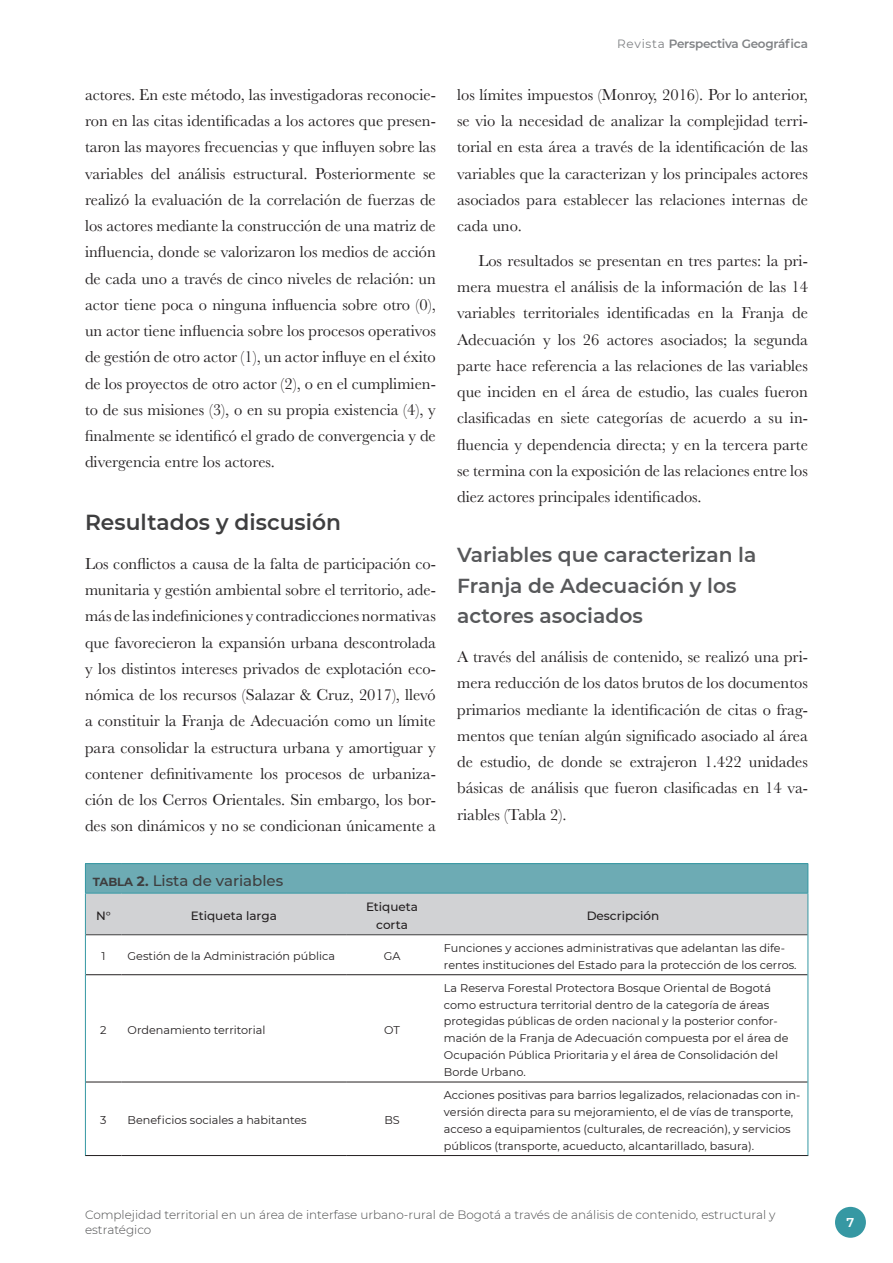
<style>
.page{position:relative;width:893px;height:1263px;background:#fff}
.page>*{position:absolute;margin:0;border:0;box-sizing:border-box;transform-origin:0 0}
.t1{font:600 21.75px "Montserrat";color:#3e3e3f}
.t2{font:600 20.25px/30.3px "Montserrat";color:#57585a}
.t3{font:16.5px/26.2px "Baskerville";color:#231f20;text-align:justify}
.t4{font:500 15px "Montserrat";color:#3e3e3f}
.t5{font:600 12.75px "Montserrat";color:#fff}
.t6{font:300 12px/15px "Montserrat";color:#4b4c4d}
.t7{font:500 12px/18px "Montserrat";color:#231f20;text-align:center}
.t8{font:600 12px "Montserrat";letter-spacing:-.02em;color:#808285}
.t9{font:11.25px/16.8px "Montserrat";color:#231f20}
.s1{font-weight:400}
.s2{font-weight:700;font-size:11.7px}
.s3{font-weight:700;font-size:13.5px}
</style>
<div class="page">
<div style="left:835px;top:1207px;width:31px;height:31px;background:#3698a3;border-radius:50%"></div>
<hr style="left:86px;top:974px;width:36px;height:1px;background:#231f20">
<hr style="left:122px;top:974px;width:224px;height:1px;background:#231f20">
<hr style="left:346px;top:974px;width:92px;height:1px;background:#231f20">
<hr style="left:438px;top:974px;width:369px;height:1px;background:#231f20">
<hr style="left:86px;top:1082px;width:36px;height:1px;background:#231f20">
<hr style="left:122px;top:1082px;width:224px;height:1px;background:#231f20">
<hr style="left:346px;top:1082px;width:92px;height:1px;background:#231f20">
<hr style="left:438px;top:1082px;width:369px;height:1px;background:#231f20">
<hr style="left:85px;top:1155px;width:37px;height:1px;background:#231f20">
<hr style="left:122px;top:1155px;width:224px;height:1px;background:#231f20">
<hr style="left:346px;top:1155px;width:92px;height:1px;background:#231f20">
<hr style="left:438px;top:1155px;width:370px;height:1px;background:#231f20">
<hr style="left:85px;top:935px;width:1px;height:40px;background:#3698a3">
<hr style="left:807px;top:935px;width:1px;height:40px;background:#3698a3">
<hr style="left:85px;top:975px;width:1px;height:107px;background:#3698a3">
<hr style="left:807px;top:975px;width:1px;height:107px;background:#3698a3">
<hr style="left:85px;top:1082px;width:1px;height:73px;background:#3698a3">
<hr style="left:807px;top:1082px;width:1px;height:73px;background:#3698a3">
<hr style="left:85px;top:863px;width:37px;height:1px;background:#3698a3">
<hr style="left:122px;top:863px;width:224px;height:1px;background:#3698a3">
<hr style="left:346px;top:863px;width:92px;height:1px;background:#3698a3">
<hr style="left:438px;top:863px;width:370px;height:1px;background:#3698a3">
<svg style="left:85px;top:864px;width:723px;height:71px;background:#a4bfc4"></svg>
<hr style="left:85px;top:893px;width:1px;height:42px;background:#3698a3">
<hr style="left:807px;top:893px;width:1px;height:42px;background:#3698a3">
<p class="t3" style="left:85px;top:82px;width:352px">actores. En este método, las investigadoras reconocie&shy;ron en las citas identificadas a los actores que presen&shy;taron las mayores frecuencias y que influyen sobre las variables del análisis estructural. Posteriormente se realizó la evaluación de la correlación de fuerzas de los actores mediante la construcción de una matriz de influencia, donde se valorizaron los medios de acción de cada uno a través de cinco niveles de relación: un actor tiene poca o ninguna influencia sobre otro (0), un actor tiene influencia sobre los procesos operativos de gestión de otro actor (1), un actor influye en el éxito de los proyectos de otro actor (2), o en el cumplimien&shy;to de sus misiones (3), o en su propia existencia (4), y finalmente se identificó el grado de convergencia y de divergencia entre los actores.</p>
<h1 class="t1" style="left:85px;top:507px;width:257px">Resultados y discusión</h1>
<p class="t3" style="left:85px;top:551px;width:352px">Los conflictos a causa de la falta de participación co&shy;munitaria y gestión ambiental sobre el territorio, ade&shy;más de las indefiniciones y contradicciones normativas que favorecieron la expansión urbana descontrolada y los distintos intereses privados de explotación eco&shy;nómica de los recursos (Salazar &amp; Cruz, 2017), llevó a constituir la Franja de Adecuación como un límite para consolidar la estructura urbana y amortiguar y contener definitivamente los procesos de urbaniza&shy;ción de los Cerros Orientales. Sin embargo, los bor&shy;des son dinámicos y no se condicionan únicamente a</p>
<p class="t8" style="left:617px;top:36px;width:192px"><span class="s1">Revista</span> Perspectiva Geográfica</p>
<p class="t3" style="left:457px;top:82px;width:352px">los límites impuestos (Monroy, 2016). Por lo anterior, se vio la necesidad de analizar la complejidad terri&shy;torial en esta área a través de la identificación de las variables que la caracterizan y los principales actores asociados para establecer las relaciones internas de cada uno.</p>
<p class="t3" style="left:457px;top:248px;width:352px;text-indent:21px">Los resultados se presentan en tres partes: la pri&shy;mera muestra el análisis de la información de las 14 variables territoriales identificadas en la Franja de Adecuación y los 26 actores asociados; la segunda parte hace referencia a las relaciones de las variables que inciden en el área de estudio, las cuales fueron clasificadas en siete categorías de acuerdo a su in&shy;fluencia y dependencia directa; y en la tercera parte se termina con la exposición de las relaciones entre los diez actores principales identificados.</p>
<p class="t2" style="left:457px;top:539px;width:301px">Variables que caracterizan la<br>Franja de Adecuación y los actores asociados</p>
<p class="t3" style="left:457px;top:644px;width:352px">A través del análisis de contenido, se realizó una pri&shy;mera reducción de los datos brutos de los documentos primarios mediante la identificación de citas o frag&shy;mentos que tenían algún significado asociado al área de estudio, de donde se extrajeron 1.422 unidades básicas de análisis que fueron clasificadas en 14 va&shy;riables (Tabla 2).</p>
<p class="t4" style="left:93px;top:870px;width:192px"><span class="s2">TABLA</span> <span class="s3">2.</span> Lista de variables</p>
<p class="t7" style="left:96px;top:906px;width:16px">N°</p>
<p class="t7" style="left:191px;top:906px;width:87px">Etiqueta larga</p>
<p class="t7" style="left:366px;top:897px;width:54px">Etiqueta corta</p>
<p class="t7" style="left:587px;top:906px;width:74px">Descripción</p>
<p class="t9" style="left:101px;top:947px;width:6px">1</p>
<p class="t9" style="left:128px;top:947px;width:209px">Gestión de la Administración pública</p>
<p class="t9" style="left:384px;top:947px;width:18px">GA</p>
<p class="t9" style="left:444px;top:939px;width:354px">Funciones y acciones administrativas que adelantan las dife&shy;rentes instituciones del Estado para la protección de los cerros.</p>
<p class="t9" style="left:100px;top:1021px;width:8px">2</p>
<p class="t9" style="left:128px;top:1021px;width:139px">Ordenamiento territorial</p>
<p class="t9" style="left:384px;top:1021px;width:17px">OT</p>
<p class="t9" style="left:100px;top:1111px;width:8px">3</p>
<p class="t9" style="left:128px;top:1111px;width:181px">Beneficios sociales a habitantes</p>
<p class="t9" style="left:384px;top:1111px;width:17px">BS</p>
<p class="t9" style="left:444px;top:979px;width:346px">La Reserva Forestal Protectora Bosque Oriental de Bogotá como estructura territorial dentro de la categoría de áreas protegidas públicas de orden nacional y la posterior confor&shy;mación de la Franja de Adecuación compuesta por el área de Ocupación Pública Prioritaria y el área de Consolidación del Borde Urbano.</p>
<p class="t9" style="left:444px;top:1086px;width:358px">Acciones positivas para barrios legalizados, relacionadas con in&shy;versión directa para su mejoramiento, el de vías de transporte, acceso a equipamientos (culturales, de recreación), y servicios públicos (transporte, acueducto, alcantarillado, basura).</p>
<p class="t6" style="left:85px;top:1206px;width:692px">Complejidad territorial en un área de interfase urbano-rural de Bogotá a través de análisis de contenido, estructural y estratégico</p>
<p class="t5" style="left:847px;top:1213px;width:9px">7</p>
</div>
